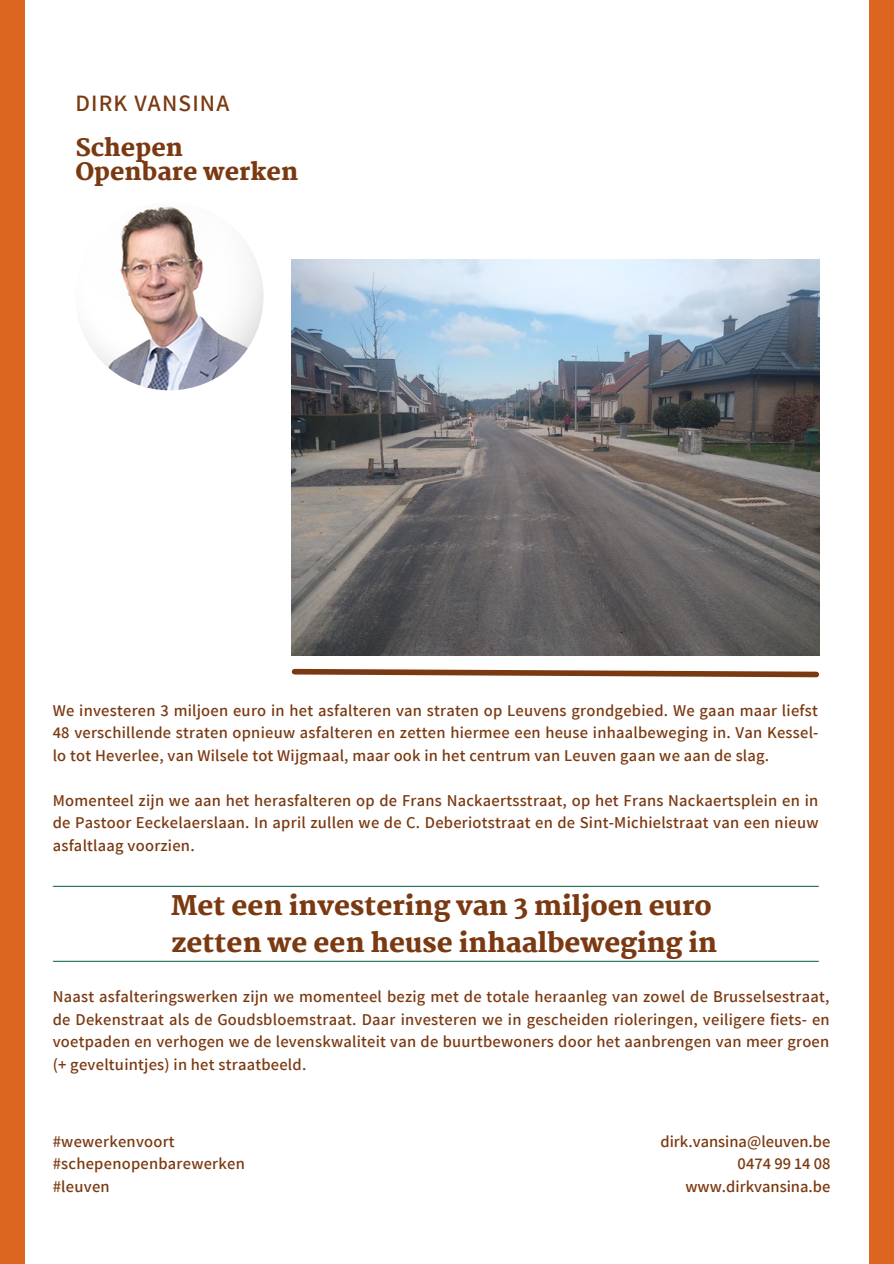
<style>
.page{position:relative;width:894px;height:1264px;background:#fff}
.page>*{position:absolute;margin:0;border:0;box-sizing:border-box;transform-origin:0 0}
.t1{font:800 26.55px "Martel";color:#7b3911}
.t2{font:800 24px "Martel";color:#7b3911}
.t3{font:600 23.4px "Assistant";letter-spacing:.05em;color:#7b3911}
.t4{font:600 16.5px/22.5px "Assistant";letter-spacing:.015em;color:#7b3911;text-align:justify}
</style>
<div class="page">
<div style="left:0;top:0;width:25px;height:1263px;background:#dc661f"></div>
<div style="left:868px;top:0;width:25px;height:1263px;background:#dc661f"></div>
<svg style="left:291px;top:668px;width:529px;height:10px"></svg>
<hr style="left:53px;top:885px;width:765px;height:1px;background:#1d7151">
<hr style="left:53px;top:960px;width:765px;height:1px;background:#1d7151">
<img style="left:75px;top:202px;width:188px;height:188px;border-radius:50%">
<img style="left:292px;top:260px;width:526px;height:395px">
<p class="t3" style="left:75px;top:87px;width:155px">DIRK VANSINA</p>
<p class="t2" style="left:75px;top:134px;width:109px">Schepen</p>
<p class="t2" style="left:75px;top:157px;width:224px">Openbare werken</p>
<p class="t4" style="left:53px;top:698px;width:767px">We investeren 3 miljoen euro in het asfalteren van straten op Leuvens grondgebied. We gaan maar liefst 48 verschillende straten opnieuw asfalteren en zetten hiermee een heuse inhaalbeweging in. Van Kessel&shy;lo tot Heverlee, van Wilsele tot Wijgmaal, maar ook in het centrum van Leuven gaan we aan de slag.</p>
<p class="t4" style="left:53px;top:788px;width:767px">Momenteel zijn we aan het herasfalteren op de Frans Nackaertsstraat, op het Frans Nackaertsplein en in de Pastoor Eeckelaerslaan. In april zullen we de C. Deberiotstraat en de Sint-Michielstraat van een nieuw asfaltlaag voorzien.</p>
<p class="t1" style="left:171px;top:890px;width:542px">Met een investering van 3 miljoen euro</p>
<p class="t1" style="left:171px;top:927px;width:547px">zetten we een heuse inhaalbeweging in</p>
<p class="t4" style="left:53px;top:984px;width:778px">Naast asfalteringswerken zijn we momenteel bezig met de totale heraanleg van zowel de Brusselsestraat, de Dekenstraat als de Goudsbloemstraat. Daar investeren we in gescheiden rioleringen, veiligere fiets- en voetpaden en verhogen we de levenskwaliteit van de buurtbewoners door het aanbrengen van meer groen (+ geveltuintjes) in het straatbeeld.</p>
<p class="t4" style="left:53px;top:1129px;width:123px">#wewerkenvoort</p>
<p class="t4" style="left:53px;top:1152px;width:194px">#schepenopenbarewerken</p>
<p class="t4" style="left:53px;top:1174px;width:58px">#leuven</p>
<p class="t4" style="left:660px;top:1129px;width:171px">dirk.vansina@leuven.be</p>
<p class="t4" style="left:737px;top:1152px;width:94px">0474 99 14 08</p>
<p class="t4" style="left:685px;top:1174px;width:146px">www.dirkvansina.be</p>
</div>
